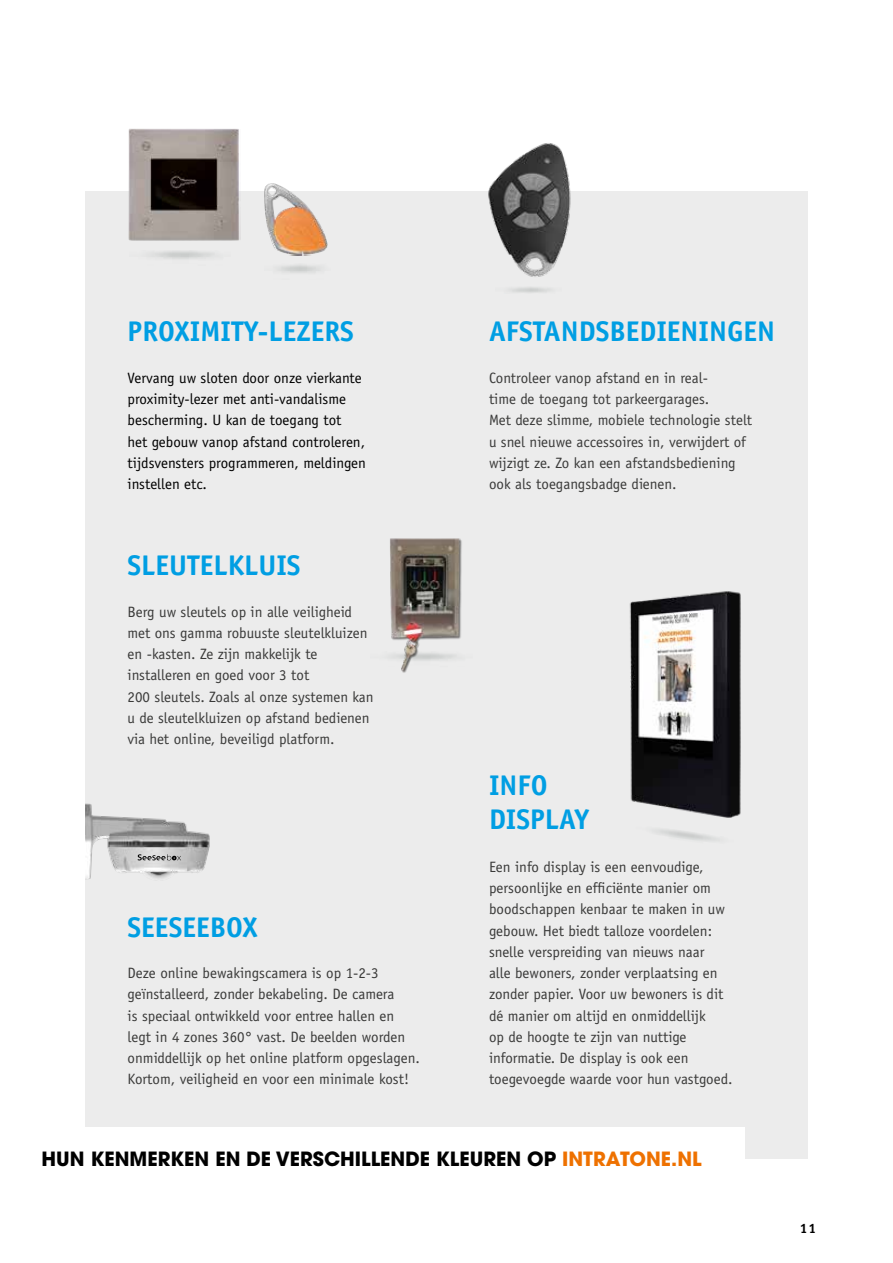
<style>
.page{position:relative;width:893px;height:1263px;background:#fff}
.page>*{position:absolute;margin:0;border:0;box-sizing:border-box;transform-origin:0 0}
.t1{font:700 28.5px/34.5px "Officina Sans";color:#009ee3}
.t2{font:700 19.5px "Avant Garde";color:#000}
.t3{font:15px/21.3px "Officina Sans";color:#3a3a39}
.t4{font:15px/21.3px "Officina Sans";color:#000}
.t5{font:700 13.65px "Officina Sans";color:#000}
.s1{color:#ee7100}
</style>
<div class="page">
<div style="left:85px;top:191px;width:723px;height:968px;background:#ececec"></div>
<img style="left:629px;top:591px;width:112px;height:240px">
<img style="left:128px;top:128px;width:112px;height:113px">
<img style="left:488px;top:143px;width:83px;height:134px">
<div style="left:0;top:1127px;width:744px;height:64px;background:#fff"></div>
<img style="left:390px;top:538px;width:72px;height:113px">
<img style="left:391px;top:651px;width:66px;height:22px">
<img style="left:265px;top:183px;width:62px;height:72px">
<img style="left:85px;top:803px;width:125px;height:76px">
<svg style="left:138px;top:854px;width:43px;height:6px"></svg>
<h1 class="t1" style="left:128px;top:314px;width:228px">PROXIMITY-LEZERS</h1>
<p class="t4" style="left:128px;top:367px;width:240px">Vervang uw sloten door onze vierkante proximity-lezer met anti-vandalisme bescherming. U kan de toegang tot<br>het gebouw vanop afstand controleren, tijdsvensters programmeren, meldingen instellen etc.</p>
<h1 class="t1" style="left:128px;top:548px;width:175px">SLEUTELKLUIS</h1>
<p class="t3" style="left:128px;top:601px;width:248px">Berg uw sleutels op in alle veiligheid met ons gamma robuuste sleutelkluizen en -kasten. Ze zijn makkelijk te installeren en goed voor 3 tot<br>200 sleutels. Zoals al onze systemen kan u de sleutelkluizen op afstand bedienen via het online, beveiligd platform.</p>
<h1 class="t1" style="left:128px;top:909px;width:132px">SEESEEBOX</h1>
<p class="t3" style="left:128px;top:962px;width:294px">Deze online bewakingscamera is op 1-2-3 geïnstalleerd, zonder bekabeling. De camera<br>is speciaal ontwikkeld voor entree hallen en legt in 4 zones 360° vast. De beelden worden onmiddellijk op het online platform opgeslagen.<br>Kortom, veiligheid en voor een minimale kost!</p>
<h1 class="t1" style="left:489px;top:314px;width:288px">AFSTANDSBEDIENINGEN</h1>
<p class="t3" style="left:489px;top:367px;width:265px">Controleer vanop afstand en in real-<br>time de toegang tot parkeergarages.<br>Met deze slimme, mobiele technologie stelt u snel nieuwe accessoires in, verwijdert of wijzigt ze. Zo kan een afstandsbediening ook als toegangsbadge dienen.</p>
<h1 class="t1" style="left:489px;top:767px;width:102px">INFO<br>DISPLAY</h1>
<p class="t3" style="left:489px;top:856px;width:245px">Een info display is een eenvoudige, persoonlijke en efficiënte manier om boodschappen kenbaar te maken in uw gebouw. Het biedt talloze voordelen: snelle verspreiding van nieuws naar<br>alle bewoners, zonder verplaatsing en zonder papier. Voor uw bewoners is dit dé manier om altijd en onmiddellijk<br>op de hoogte te zijn van nuttige informatie. De display is ook een toegevoegde waarde voor hun vastgoed.</p>
<h2 class="t2" style="left:42px;top:1146px;width:662px">HUN KENMERKEN EN DE VERSCHILLENDE KLEUREN OP <span class="s1">INTRATONE.NL</span></h2>
<p class="t5" style="left:800px;top:1220px;width:18px">11</p>
</div>
